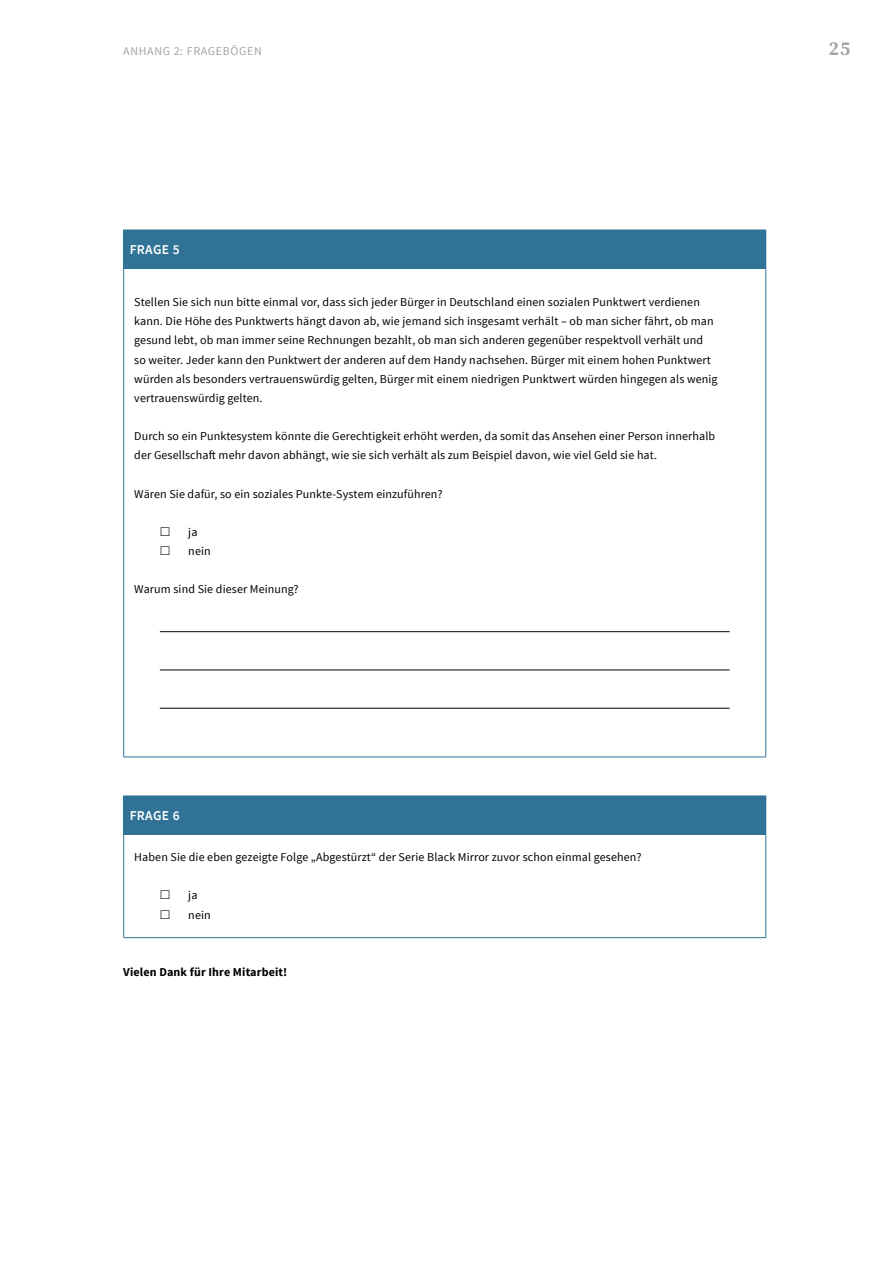
<style>
.page{position:relative;width:893px;height:1263px;background:#fff}
.page>*{position:absolute;margin:0;border:0;box-sizing:border-box;transform-origin:0 0}
.t1{font:700 19.5px "Source Serif Pro";color:#a5a4a4}
.Tab_Sub_-_White{font:600 13.5px "Source Sans Pro";letter-spacing:.025em;color:#fff}
.Tab_-_Copy_-_Fragebogen{font:12px/19.2px "Source Sans Pro";letter-spacing:.01em;color:#000}
.Tab_-_Copy_-_Fragebogen-2{font:700 12px "Source Sans Pro";letter-spacing:.01em;color:#000}
.t2{font:12px "Source Sans Pro";color:#a5a4a4}
</style>
<div class="page">
<div style="left:124px;top:230px;width:642px;height:38px;background:#307397"></div>
<hr style="left:765px;top:269px;width:1px;height:487px;background:#307397">
<hr style="left:123px;top:756px;width:643px;height:1px;background:#307397">
<hr style="left:123px;top:269px;width:1px;height:487px;background:#307397">
<hr style="left:123px;top:230px;width:1px;height:38px;background:#307397">
<hr style="left:123px;top:268px;width:643px;height:1px;background:#307397">
<hr style="left:160px;top:631px;width:570px;height:1px;background:#000">
<hr style="left:160px;top:670px;width:570px;height:1px;background:#000">
<hr style="left:160px;top:708px;width:570px;height:1px;background:#000">
<div style="left:124px;top:796px;width:642px;height:38px;background:#307397"></div>
<hr style="left:765px;top:835px;width:1px;height:102px;background:#307397">
<hr style="left:123px;top:937px;width:643px;height:1px;background:#307397">
<hr style="left:123px;top:835px;width:1px;height:102px;background:#307397">
<hr style="left:123px;top:795px;width:643px;height:1px;background:#307397">
<hr style="left:123px;top:796px;width:1px;height:38px;background:#307397">
<hr style="left:123px;top:834px;width:643px;height:1px;background:#307397">
<p class="t2" style="left:123px;top:44px;width:16px">Anhang</p>
<p class="t2" style="left:174px;top:44px;width:29px">2: Fragebögen</p>
<h1 class="t1" style="left:829px;top:37px;width:23px">25</h1>
<h3 class="Tab_Sub_-_White" style="left:130px;top:241px;width:51px">FRAGE 5</h3>
<p class="Tab_-_Copy_-_Fragebogen" style="left:134px;top:293px;width:585px">Stellen Sie sich nun bitte einmal vor, dass sich jeder Bürger in Deutschland einen sozialen Punktwert verdienen kann. Die Höhe des Punktwerts hängt davon ab, wie jemand sich insgesamt verhält – ob man sicher fährt, ob man gesund lebt, ob man immer seine Rechnungen bezahlt, ob man sich anderen gegenüber respektvoll verhält und so weiter. Jeder kann den Punktwert der anderen auf dem Handy nachsehen. Bürger mit einem hohen Punktwert würden als besonders vertrauenswürdig gelten, Bürger mit einem niedrigen Punktwert würden hingegen als wenig vertrauenswürdig gelten.</p>
<p class="Tab_-_Copy_-_Fragebogen" style="left:134px;top:427px;width:582px">Durch so ein Punktesystem könnte die Gerechtigkeit erhöht werden, da somit das Ansehen einer Person innerhalb der Gesellschaft mehr davon abhängt, wie sie sich verhält als zum Beispiel davon, wie viel Geld sie hat.</p>
<p class="Tab_-_Copy_-_Fragebogen" style="left:134px;top:484px;width:310px">Wären Sie dafür, so ein soziales Punkte-System einzuführen?</p>
<p class="Tab_-_Copy_-_Fragebogen" style="left:188px;top:522px;width:11px">ja</p>
<p class="Tab_-_Copy_-_Fragebogen" style="left:188px;top:542px;width:24px">nein</p>
<p class="Tab_-_Copy_-_Fragebogen" style="left:134px;top:580px;width:166px">Warum sind Sie dieser Meinung?</p>
<h3 class="Tab_Sub_-_White" style="left:130px;top:807px;width:51px">FRAGE 6</h3>
<p class="Tab_-_Copy_-_Fragebogen" style="left:134px;top:848px;width:509px">Haben Sie die eben gezeigte Folge „Abgestürzt“ der Serie Black Mirror zuvor schon einmal gesehen?</p>
<p class="Tab_-_Copy_-_Fragebogen" style="left:188px;top:886px;width:11px">ja</p>
<p class="Tab_-_Copy_-_Fragebogen" style="left:188px;top:905px;width:24px">nein</p>
<p class="Tab_-_Copy_-_Fragebogen-2" style="left:123px;top:964px;width:165px">Vielen Dank für Ihre Mitarbeit!</p>
</div>
